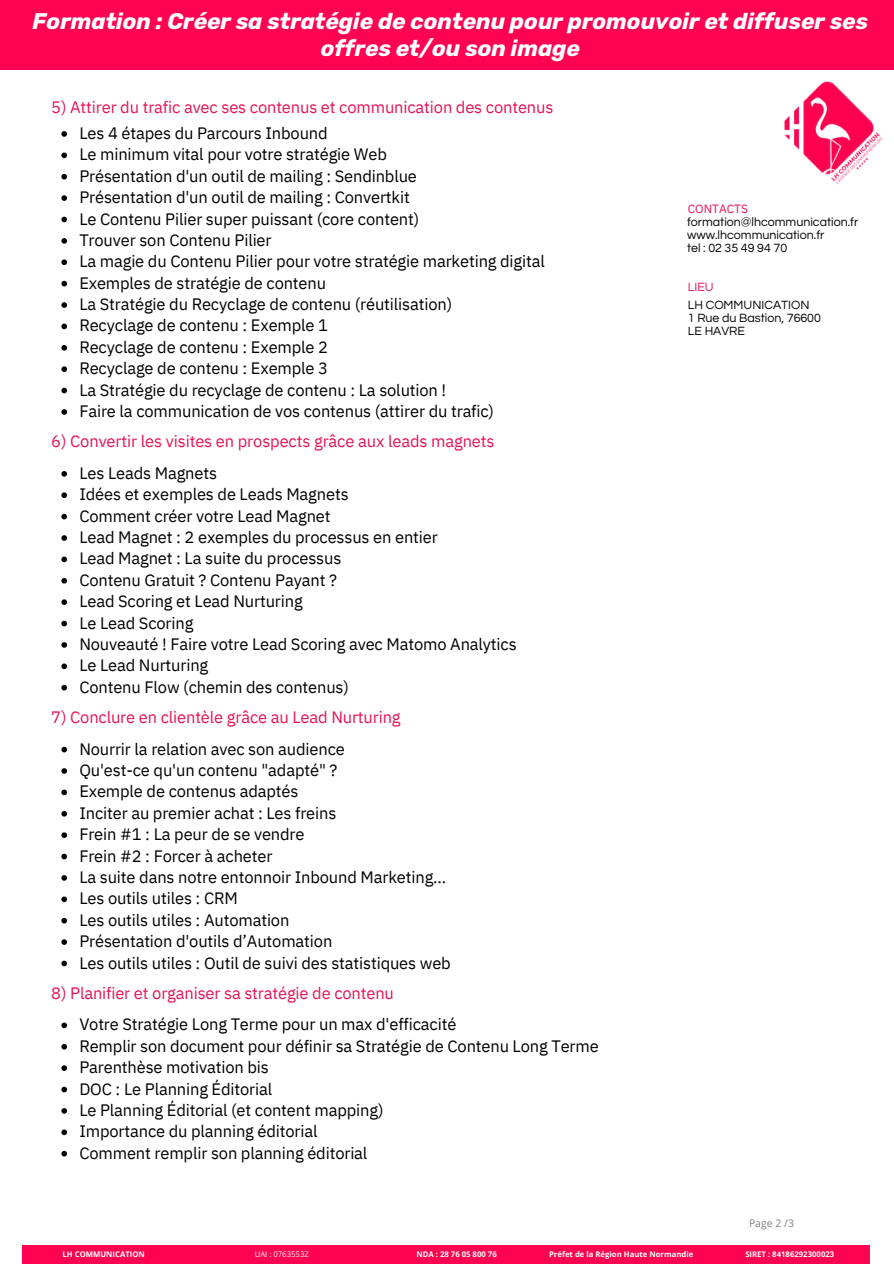
<style>
.page{position:relative;width:894px;height:1264px;background:#fff}
.page>*{position:absolute;margin:0;border:0;box-sizing:border-box;transform-origin:0 0}
.t1{font:italic 700 22.5px/27px "Rubik";color:#fff;text-align:center}
.t2{font:16.5px "IBM Plex Sans";letter-spacing:-.01em;color:#000}
.t3{font:16.5px "IBM Plex Sans";letter-spacing:-.01em;color:#e61454}
.t4{font:12.45px/12.8px "Questrial";color:#000}
.t5{font:12.45px "Questrial";color:#e61454}
.t6{font:12px "IBM Plex Sans";color:#e61454}
.t7{font:10.5px "Open Sans";color:#808081}
.t8{font:700 7.8px "Open Sans";color:#fff}
.t9{font:7.8px "Open Sans";color:#fff}
</style>
<div class="page">
<img style="left:784px;top:81px;width:99px;height:104px">
<div style="left:23px;top:1245px;width:169px;height:18px;background:#ff0251"></div>
<div style="left:190px;top:1245px;width:183px;height:18px;background:#ff0251"></div>
<div style="left:364px;top:1245px;width:174px;height:18px;background:#ff0251"></div>
<div style="left:712px;top:1245px;width:157px;height:18px;background:#ff0251"></div>
<div style="left:537px;top:1245px;width:179px;height:18px;background:#ff0251"></div>
<svg style="left:61px;top:131px;width:6px;height:6px"></svg>
<svg style="left:61px;top:152px;width:6px;height:6px"></svg>
<svg style="left:61px;top:174px;width:6px;height:5px"></svg>
<svg style="left:61px;top:195px;width:6px;height:6px"></svg>
<svg style="left:61px;top:217px;width:6px;height:5px"></svg>
<svg style="left:61px;top:238px;width:6px;height:6px"></svg>
<svg style="left:61px;top:259px;width:6px;height:6px"></svg>
<svg style="left:61px;top:281px;width:6px;height:5px"></svg>
<svg style="left:61px;top:302px;width:6px;height:6px"></svg>
<svg style="left:61px;top:323px;width:6px;height:6px"></svg>
<svg style="left:61px;top:345px;width:6px;height:5px"></svg>
<svg style="left:61px;top:366px;width:6px;height:6px"></svg>
<svg style="left:61px;top:388px;width:6px;height:5px"></svg>
<svg style="left:61px;top:409px;width:6px;height:6px"></svg>
<svg style="left:61px;top:471px;width:6px;height:5px"></svg>
<svg style="left:61px;top:492px;width:6px;height:6px"></svg>
<svg style="left:61px;top:514px;width:6px;height:5px"></svg>
<svg style="left:61px;top:535px;width:6px;height:6px"></svg>
<svg style="left:61px;top:556px;width:6px;height:6px"></svg>
<svg style="left:61px;top:578px;width:6px;height:5px"></svg>
<svg style="left:61px;top:599px;width:6px;height:6px"></svg>
<svg style="left:61px;top:620px;width:6px;height:6px"></svg>
<svg style="left:61px;top:642px;width:6px;height:5px"></svg>
<svg style="left:61px;top:663px;width:6px;height:6px"></svg>
<svg style="left:61px;top:685px;width:6px;height:5px"></svg>
<svg style="left:61px;top:746px;width:6px;height:6px"></svg>
<svg style="left:61px;top:768px;width:6px;height:5px"></svg>
<svg style="left:61px;top:789px;width:6px;height:6px"></svg>
<svg style="left:61px;top:811px;width:6px;height:5px"></svg>
<svg style="left:61px;top:832px;width:6px;height:6px"></svg>
<svg style="left:61px;top:853px;width:6px;height:6px"></svg>
<svg style="left:61px;top:875px;width:6px;height:5px"></svg>
<svg style="left:61px;top:896px;width:6px;height:6px"></svg>
<svg style="left:61px;top:917px;width:6px;height:6px"></svg>
<svg style="left:61px;top:939px;width:6px;height:5px"></svg>
<svg style="left:61px;top:960px;width:6px;height:6px"></svg>
<svg style="left:61px;top:1022px;width:6px;height:6px"></svg>
<svg style="left:61px;top:1044px;width:6px;height:5px"></svg>
<svg style="left:61px;top:1065px;width:6px;height:5px"></svg>
<svg style="left:61px;top:1086px;width:6px;height:6px"></svg>
<svg style="left:61px;top:1108px;width:6px;height:5px"></svg>
<svg style="left:61px;top:1129px;width:6px;height:6px"></svg>
<svg style="left:61px;top:1150px;width:6px;height:6px"></svg>
<div style="left:0;top:0;width:892px;height:70px;background:#ff0251"></div>
<p class="t1" style="left:33px;top:8px;width:836px">Formation : Créer sa stratégie de contenu pour promouvoir et diffuser ses offres et/ou son image</p>
<p class="t3" style="left:51px;top:96px;width:503px">5) Attirer du trafic avec ses contenus et communication des contenus</p>
<p class="t2" style="left:79px;top:122px;width:250px">Les 4 étapes du Parcours Inbound</p>
<p class="t2" style="left:79px;top:143px;width:309px">Le minimum vital pour votre stratégie Web</p>
<p class="t2" style="left:79px;top:165px;width:339px">Présentation d'un outil de mailing : Sendinblue</p>
<p class="t2" style="left:79px;top:186px;width:332px">Présentation d'un outil de mailing : Convertkit</p>
<p class="t2" style="left:79px;top:208px;width:341px">Le Contenu Pilier super puissant (core content)</p>
<p class="t2" style="left:79px;top:229px;width:194px">Trouver son Contenu Pilier</p>
<p class="t2" style="left:79px;top:250px;width:467px">La magie du Contenu Pilier pour votre stratégie marketing digital</p>
<h2 class="t2" style="left:79px;top:272px;width:248px">Exemples de stratégie de contenu</h2>
<p class="t2" style="left:79px;top:293px;width:374px">La Stratégie du Recyclage de contenu (réutilisation)</p>
<p class="t2" style="left:79px;top:314px;width:250px">Recyclage de contenu : Exemple 1</p>
<p class="t2" style="left:79px;top:336px;width:250px">Recyclage de contenu : Exemple 2</p>
<p class="t2" style="left:79px;top:357px;width:250px">Recyclage de contenu : Exemple 3</p>
<p class="t2" style="left:79px;top:379px;width:368px">La Stratégie du recyclage de contenu : La solution !</p>
<p class="t2" style="left:79px;top:400px;width:416px">Faire la communication de vos contenus (attirer du trafic)</p>
<p class="t3" style="left:51px;top:430px;width:444px">6) Convertir les visites en prospects grâce aux leads magnets</p>
<p class="t2" style="left:79px;top:462px;width:139px">Les Leads Magnets</p>
<p class="t2" style="left:79px;top:483px;width:271px">Idées et exemples de Leads Magnets</p>
<p class="t2" style="left:79px;top:505px;width:253px">Comment créer votre Lead Magnet</p>
<p class="t2" style="left:79px;top:526px;width:360px">Lead Magnet : 2 exemples du processus en entier</p>
<h2 class="t2" style="left:79px;top:547px;width:263px">Lead Magnet : La suite du processus</h2>
<p class="t2" style="left:79px;top:569px;width:259px">Contenu Gratuit ? Contenu Payant ?</p>
<p class="t2" style="left:79px;top:590px;width:225px">Lead Scoring et Lead Nurturing</p>
<p class="t2" style="left:79px;top:611px;width:116px">Le Lead Scoring</p>
<p class="t2" style="left:79px;top:633px;width:439px">Nouveauté ! Faire votre Lead Scoring avec Matomo Analytics</p>
<p class="t2" style="left:79px;top:654px;width:130px">Le Lead Nurturing</p>
<p class="t2" style="left:79px;top:676px;width:271px">Contenu Flow (chemin des contenus)</p>
<p class="t3" style="left:51px;top:706px;width:351px">7) Conclure en clientèle grâce au Lead Nurturing</p>
<p class="t2" style="left:79px;top:737px;width:267px">Nourrir la relation avec son audience</p>
<p class="t2" style="left:79px;top:759px;width:259px">Qu'est-ce qu'un contenu "adapté" ?</p>
<p class="t2" style="left:79px;top:780px;width:221px">Exemple de contenus adaptés</p>
<p class="t2" style="left:79px;top:802px;width:258px">Inciter au premier achat : Les freins</p>
<h2 class="t2" style="left:79px;top:823px;width:227px">Frein #1 : La peur de se vendre</h2>
<p class="t2" style="left:79px;top:844px;width:194px">Frein #2 : Forcer à acheter</p>
<p class="t2" style="left:79px;top:866px;width:368px">La suite dans notre entonnoir Inbound Marketing...</p>
<p class="t2" style="left:79px;top:887px;width:160px">Les outils utiles : CRM</p>
<p class="t2" style="left:79px;top:908px;width:211px">Les outils utiles : Automation</p>
<p class="t2" style="left:79px;top:930px;width:254px">Présentation d'outils d’Automation</p>
<p class="t2" style="left:79px;top:951px;width:373px">Les outils utiles : Outil de suivi des statistiques web</p>
<p class="t3" style="left:51px;top:982px;width:344px">8) Planifier et organiser sa stratégie de contenu</p>
<p class="t2" style="left:79px;top:1013px;width:378px">Votre Stratégie Long Terme pour un max d'efficacité</p>
<h3 class="t2" style="left:79px;top:1034px;width:521px">Remplir son document pour définir sa Stratégie de Contenu Long Terme</h3>
<h4 class="t2" style="left:79px;top:1056px;width:191px">Parenthèse motivation bis</h4>
<h4 class="t2" style="left:79px;top:1077px;width:194px">DOC : Le Planning Éditorial</h4>
<h3 class="t2" style="left:79px;top:1099px;width:305px">Le Planning Éditorial (et content mapping)</h3>
<h5 class="t2" style="left:79px;top:1120px;width:240px">Importance du planning éditorial</h5>
<h6 class="t2" style="left:79px;top:1141px;width:289px">Comment remplir son planning éditorial</h6>
<h6 class="t6" style="left:687px;top:201px;width:62px">CONTACTS</h6>
<p class="t4" style="left:686px;top:216px;width:173px">formation@lhcommunication.fr www.lhcommunication.fr<br>tel : 02 35 49 94 70</p>
<h6 class="t5" style="left:687px;top:281px;width:27px">LIEU</h6>
<p class="t4" style="left:687px;top:299px;width:135px">LH COMMUNICATION<br>1 Rue du Bastion, 76600<br>LE HAVRE</p>
<h2 class="t7" style="left:748px;top:1215px;width:47px">Page 2 /3</h2>
<p class="t8" style="left:62px;top:1248px;width:84px">LH COMMUNICATION</p>
<p class="t9" style="left:254px;top:1248px;width:56px">UAI : 0763553Z</p>
<p class="t8" style="left:416px;top:1248px;width:82px">NDA : 28 76 05 800 76</p>
<p class="t8" style="left:549px;top:1248px;width:146px">Préfet de la Région Haute Normandie</p>
<p class="t8" style="left:745px;top:1248px;width:90px">SIRET : 84186292300023</p>
</div>
